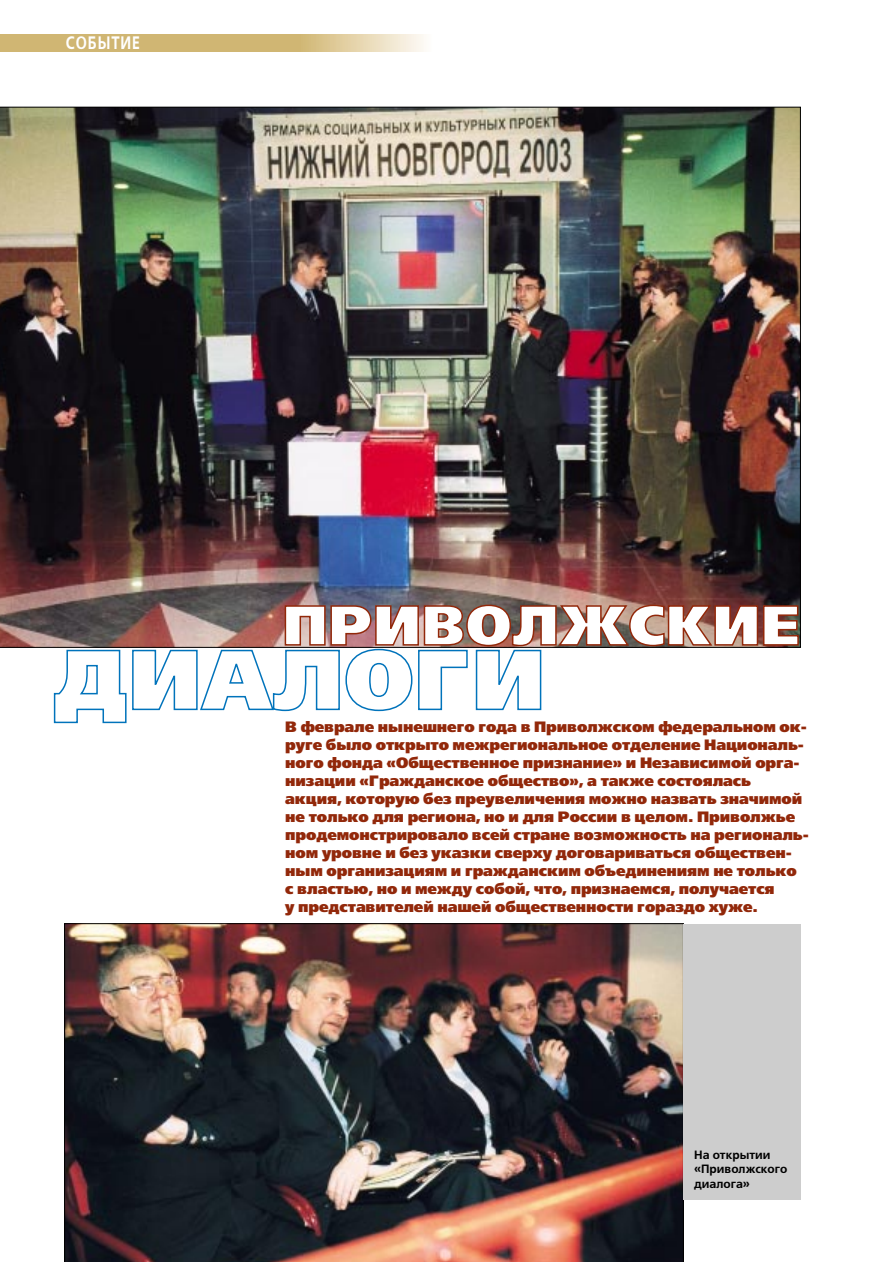
<style>
.page{position:relative;width:893px;height:1262px;background:#fff}
.page>*{position:absolute;margin:0;border:0;box-sizing:border-box;transform-origin:0 0}
.t1{font:700 18px "Free Set C";letter-spacing:.06em;color:#fff;scale:.8 1}
.t2{font:15px/18px "Free Set Black C";letter-spacing:-.005em;color:#92280a}
.t3{font:700 12px/14.4px "Free Set C";color:#000}
</style>
<div class="page">
<svg style="left:300px;top:34px;width:124px;height:17px;background:#e7d8b3"></svg>
<div style="left:0;top:34px;width:300px;height:17px;background:#d0b673"></div>
<img style="left:0;top:107px;width:800px;height:540px">
<img style="left:64px;top:923px;width:619px;height:338px">
<div style="left:683px;top:923px;width:117px;height:276px;background:#cdcdcd"></div>
<svg style="left:53px;top:604px;width:746px;height:120px"></svg>
<p class="t1" style="left:66px;top:36px;width:94px">СОБЫТИЕ</p>
<p class="t2" style="left:285px;top:718px;width:525px">В феврале нынешнего года в Приволжском федеральном ок&shy;руге было открыто межрегиональное отделение Националь&shy;ного фонда «Общественное признание» и Независимой орга&shy;низации «Гражданское общество», а также состоялась акция, которую без преувеличения можно назвать значимой не только для региона, но и для России в целом. Приволжье продемонстрировало всей стране возможность на региональ&shy;ном уровне и без указки сверху договариваться обществен&shy;ным организациям и гражданским объединениям не только с властью, но и между собой, что, признаемся, получается<br>у представителей нашей общественности гораздо хуже.</p>
<p class="t3" style="left:694px;top:1148px;width:95px">На открытии «Приволжского диалога»</p>
</div>
